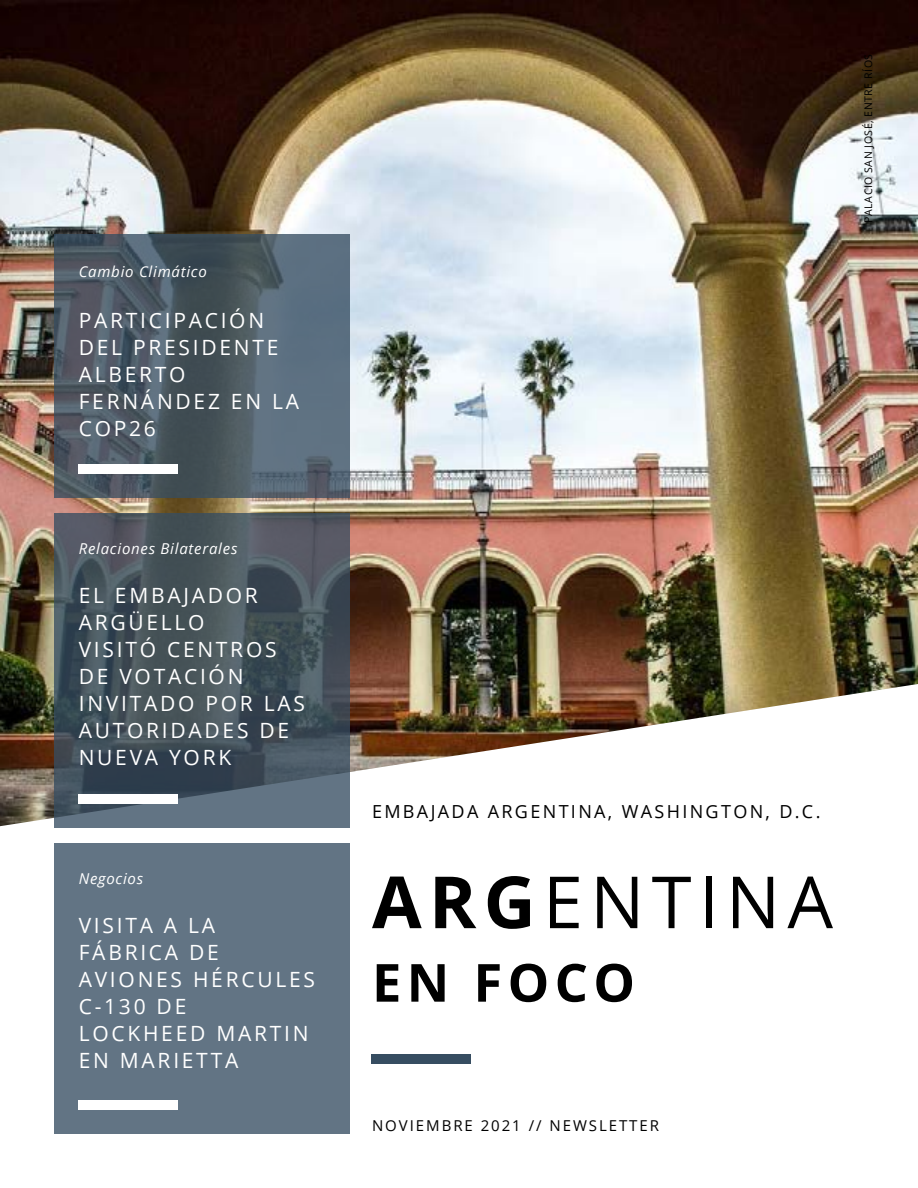
<style>
.page{position:relative;width:918px;height:1188px;background:#fff}
.page>*{position:absolute;margin:0;border:0;box-sizing:border-box;transform-origin:0 0}
.t1{font:72px "Open Sans";letter-spacing:.1em;color:#000}
.t2{font:700 52.5px "Open Sans";letter-spacing:.1em;color:#000}
.t3{font:21px/27px "Open Sans";letter-spacing:.13em;color:#fff}
.t4{font:18px "Open Sans";letter-spacing:.13em;color:#000}
.t5{font:italic 15px "Open Sans";letter-spacing:.05em;color:#fff}
.t6{font:15px "Open Sans";letter-spacing:.13em;color:#000}
.t7{font:10.5px "Open Sans";letter-spacing:.05em;color:#000}
.s1{font-weight:700}
</style>
<div class="page">
<img style="left:0;top:0;width:918px;height:826px">
<div style="left:372px;top:1055px;width:99px;height:9px;background:#364d61"></div>
<div style="left:55px;top:843px;width:295px;height:291px;background:#627484"></div>
<svg style="left:55px;top:513px;width:295px;height:315px;background:#48555f"></svg>
<svg style="left:55px;top:235px;width:295px;height:263px;background:#505e69"></svg>
<div style="left:79px;top:1100px;width:99px;height:9px;background:#fff"></div>
<div style="left:79px;top:794px;width:99px;height:9px;background:#fff"></div>
<div style="left:79px;top:464px;width:99px;height:9px;background:#fff"></div>
<p class="t5" style="left:79px;top:261px;width:130px">Cambio Climático</p>
<p class="t3" style="left:79px;top:306px;width:222px">PARTICIPACIÓN<br>DEL PRESIDENTE<br>ALBERTO<br>FERNÁNDEZ EN LA<br>COP26</p>
<p class="t5" style="left:79px;top:538px;width:160px">Relaciones Bilaterales</p>
<p class="t3" style="left:79px;top:582px;width:228px">EL EMBAJADOR<br>ARGÜELLO<br>VISITÓ CENTROS<br>DE VOTACIÓN<br>INVITADO POR LAS<br>AUTORIDADES DE<br>NUEVA YORK</p>
<p class="t5" style="left:79px;top:869px;width:66px">Negocios</p>
<p class="t3" style="left:79px;top:912px;width:238px">VISITA A LA<br>FÁBRICA DE<br>AVIONES HÉRCULES<br>C-130 DE<br>LOCKHEED MARTIN<br>EN MARIETTA</p>
<p class="t7" style="left:861px;top:223px;width:170px;rotate:-90deg">PALACIO SAN JOSÉ, ENTRE RÍOS</p>
<p class="t4" style="left:372px;top:800px;width:450px">EMBAJADA ARGENTINA, WASHINGTON, D.C.</p>
<h1 class="t1" style="left:372px;top:853px;width:463px"><span class="s1">ARG</span>ENTINA</h1>
<h2 class="t2" style="left:372px;top:946px;width:265px">EN FOCO</h2>
<p class="t6" style="left:372px;top:1115px;width:289px">NOVIEMBRE 2021 // NEWSLETTER</p>
</div>
